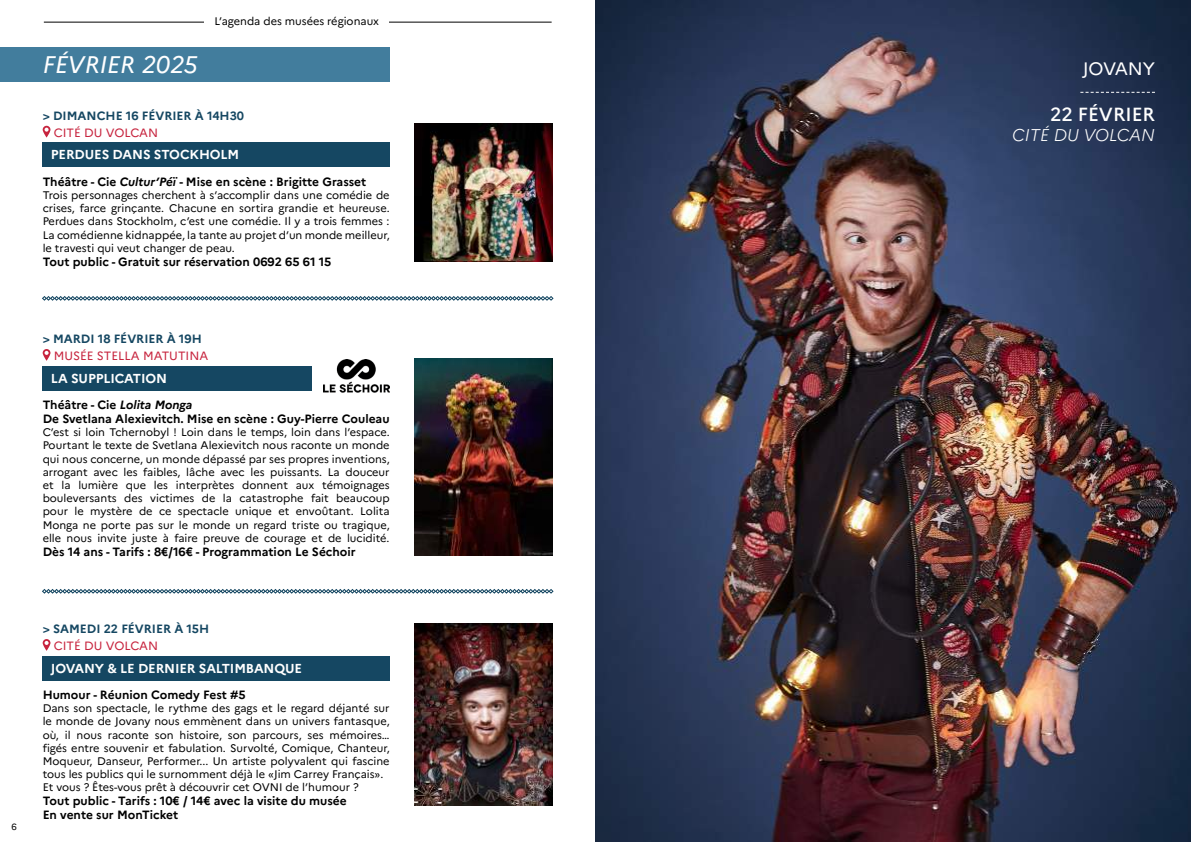
<style>
.page{position:relative;width:1191px;height:842px;background:#fff}
.page>*{position:absolute;margin:0;border:0;box-sizing:border-box;transform-origin:0 0}
.t1{font:italic 24px "Marianne";color:#fff}
.t2{font:500 19px "Marianne";color:#fff}
.t3{font:18px "Marianne";letter-spacing:-.01em;color:#fff}
.t4{font:italic 300 17px "Marianne";color:#fff}
.t5{font:700 13px "Marianne";letter-spacing:-.01em;color:#fff}
.t6{font:700 12px/14px "Marianne";color:#000}
.t7{font:700 12px "Marianne";color:#154762}
.t8{font:12px "Marianne";color:#c7243e}
.t9{font:11px/13.2px "Marianne";color:#000;text-align:justify}
.t10{font:9px "Marianne";color:#000}
.s1{font-style:italic}
</style>
<div class="page">
<hr style="left:44px;top:22px;width:507px;height:1px;background:#000">
<div style="left:205px;top:17px;width:184px;height:15px;background:#fff"></div>
<img style="left:414px;top:624px;width:139px;height:182px">
<div style="left:43px;top:656px;width:347px;height:24px;background:#154762"></div>
<svg style="left:43px;top:639px;width:7px;height:12px"></svg>
<svg style="left:42px;top:589px;width:511px;height:4px;background:#7693a3"></svg>
<svg style="left:42px;top:296px;width:511px;height:5px"></svg>
<img style="left:414px;top:358px;width:139px;height:198px">
<div style="left:43px;top:366px;width:269px;height:24px;background:#154762"></div>
<svg style="left:43px;top:349px;width:7px;height:12px"></svg>
<img style="left:324px;top:360px;width:65px;height:33px">
<img style="left:414px;top:124px;width:139px;height:138px">
<div style="left:43px;top:143px;width:347px;height:24px;background:#154762"></div>
<svg style="left:43px;top:126px;width:7px;height:12px"></svg>
<img style="left:595px;top:0;width:596px;height:842px">
<svg style="left:1080px;top:92px;width:75px;height:1px"></svg>
<div style="left:0;top:47px;width:390px;height:34px;background:#427d9d"></div>
<p class="t10" style="left:11px;top:820px;width:7px">6</p>
<p class="t9" style="left:214px;top:13px;width:166px">L’agenda des musées régionaux</p>
<h1 class="t1" style="left:43px;top:46px;width:157px">FÉVRIER 2025</h1>
<h3 class="t3" style="left:1082px;top:55px;width:74px">JOVANY</h3>
<p class="t7" style="left:43px;top:106px;width:203px">&gt; DIMANCHE 16 FÉVRIER À 14H30</p>
<p class="t8" style="left:54px;top:123px;width:106px">CITÉ DU VOLCAN</p>
<p class="t5" style="left:51px;top:145px;width:190px">PERDUES DANS STOCKHOLM</p>
<p class="t6" style="left:43px;top:174px;width:325px">Théâtre - Cie <span class="s1">Cultur’Péï</span> - Mise en scène : Brigitte Grasset</p>
<p class="t9" style="left:43px;top:188px;width:348px">Trois personnages cherchent à s’accomplir dans une comédie de crises, farce grinçante. Chacune en sortira grandie et heureuse.<br>Perdues dans Stockholm, c’est une comédie. Il y a trois femmes :<br>La comédienne kidnappée, la tante au projet d’un monde meilleur, le travesti qui veut changer de peau.</p>
<p class="t6" style="left:43px;top:254px;width:290px">Tout public - Gratuit sur réservation 0692 65 61 15</p>
<p class="t7" style="left:43px;top:329px;width:161px">&gt; MARDI 18 FÉVRIER À 19H</p>
<p class="t8" style="left:54px;top:346px;width:156px">MUSÉE STELLA MATUTINA</p>
<p class="t5" style="left:51px;top:368px;width:118px">LA SUPPLICATION</p>
<p class="t6" style="left:43px;top:397px;width:348px">Théâtre - Cie <span class="s1">Lolita Monga<br></span>De Svetlana Alexievitch. Mise en scène : Guy-Pierre Couleau</p>
<p class="t9" style="left:43px;top:425px;width:348px">C’est si loin Tchernobyl ! Loin dans le temps, loin dans l’espace.<br>Pourtant le texte de Svetlana Alexievitch nous raconte un monde qui nous concerne, un monde dépassé par ses propres inventions, arrogant avec les faibles, lâche avec les puissants. La douceur et la lumière que les interprètes donnent aux témoignages bouleversants des victimes de la catastrophe fait beaucoup pour le mystère de ce spectacle unique et envoûtant. Lolita Monga ne porte pas sur le monde un regard triste ou tragique, elle nous invite juste à faire preuve de courage et de lucidité.</p>
<p class="t6" style="left:43px;top:544px;width:314px">Dès 14 ans - Tarifs : 8€/16€ - Programmation Le Séchoir</p>
<p class="t7" style="left:43px;top:619px;width:168px">&gt; SAMEDI 22 FÉVRIER À 15H</p>
<p class="t8" style="left:54px;top:636px;width:106px">CITÉ DU VOLCAN</p>
<p class="t5" style="left:51px;top:658px;width:253px">JOVANY &amp; LE DERNIER SALTIMBANQUE</p>
<p class="t6" style="left:43px;top:687px;width:205px">Humour - Réunion Comedy Fest #5</p>
<p class="t9" style="left:43px;top:701px;width:348px;text-align:left">Dans son spectacle, le rythme des gags et le regard déjanté sur le monde de Jovany nous emmènent dans un univers fantasque, où, il nous raconte son histoire, son parcours, ses mémoires… figés entre souvenir et fabulation. Survolté, Comique, Chanteur, Moqueur, Danseur, Performer... Un artiste polyvalent qui fascine tous les publics qui le surnomment déjà le «Jim Carrey Français».<br>Et vous ? Êtes-vous prêt à découvrir cet OVNI de l’humour ?</p>
<p class="t6" style="left:43px;top:793px;width:305px">Tout public - Tarifs : 10€ / 14€ avec la visite du musée<br>En vente sur MonTicket</p>
<h2 class="t2" style="left:1050px;top:99px;width:106px">22 FÉVRIER</h2>
<h3 class="t4" style="left:1012px;top:122px;width:144px">CITÉ DU VOLCAN</h3>
</div>
